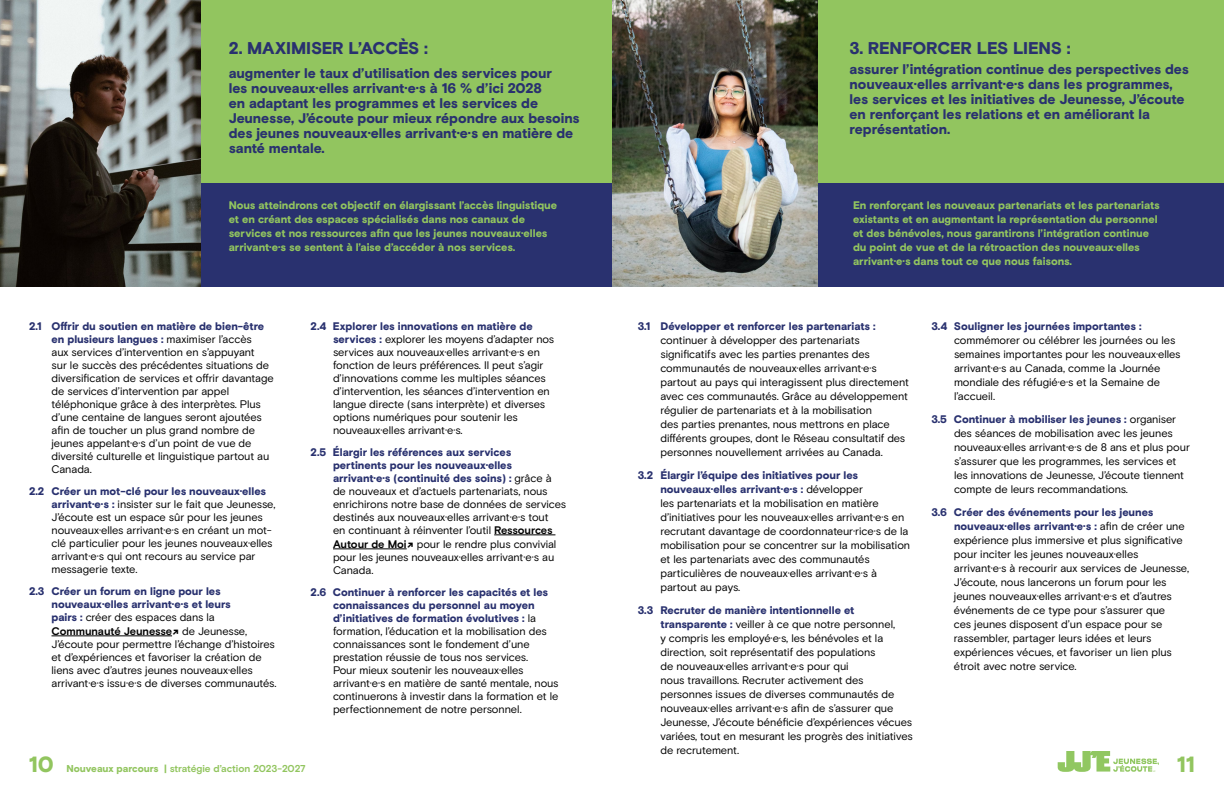
<style>
.page{position:relative;width:1224px;height:792px;background:#fff}
.page>*{position:absolute;margin:0;border:0;box-sizing:border-box;transform-origin:0 0}
.t1{font:900 22px "Basis Grotesque Pro";color:#92c55f}
.Header_3{font:900 17px "Basis Grotesque Pro";letter-spacing:-.015em;color:#29316f}
.Header_3-2{font:900 14px/15px "Basis Grotesque Pro";letter-spacing:-.005em;color:#29316f}
.Paragraph_Style_1{font:11px/14px "Basis Grotesque Pro";letter-spacing:-.005em;color:#000}
.KHP_Body_copy{font:900 11px/14px "Basis Grotesque Pro";letter-spacing:-.005em;color:#92c55f}
.Paragraph_Style_1-2{font:900 11px/13px "Basis Grotesque Pro";letter-spacing:-.005em;color:#29316f}
.t2{font:700 10px "Basis Grotesque Pro";letter-spacing:-.01em;color:#92c55f}
.s1{font-weight:900;color:#29316f}
.s2{font-weight:400;color:#000}
.s3{font-weight:700}
.s4{font-weight:700;font-size:13px}
.s5{font-weight:900;font-size:22px}
.s6{font-weight:900}
</style>
<div class="page">
<svg style="left:1058px;top:751px;width:101px;height:21px"></svg>
<div style="left:201px;top:0;width:1023px;height:197px;background:#92c55f"></div>
<div style="left:201px;top:183px;width:1023px;height:104px;background:#29316f"></div>
<hr style="left:52px;top:636px;width:120px;height:1px;background:#000">
<hr style="left:494px;top:535px;width:61px;height:1px;background:#000">
<hr style="left:333px;top:549px;width:74px;height:1px;background:#000">
<img style="left:612px;top:0;width:206px;height:287px">
<img style="left:0;top:0;width:201px;height:287px">
<p class="Header_3" style="left:229px;top:38px;width:201px">2. MAXIMISER L’ACCÈS :</p>
<p class="Header_3-2" style="left:229px;top:66px;width:352px">augmenter le taux d’utilisation des services pour<br>les nouveaux·elles arrivant·e·s à 16 % d’ici 2028<br>en adaptant les programmes et les services de Jeunesse, J’écoute pour mieux répondre aux besoins des jeunes nouveaux·elles arrivant·e·s en matière de santé mentale.</p>
<p class="Header_3" style="left:850px;top:38px;width:222px">3. RENFORCER LES LIENS :</p>
<p class="Header_3-2" style="left:850px;top:62px;width:341px">assurer l’intégration continue des perspectives des nouveaux·elles arrivant·e·s dans les programmes, les services et les initiatives de Jeunesse, J’écoute en renforçant les relations et en améliorant la représentation.</p>
<p class="KHP_Body_copy" style="left:229px;top:198px;width:330px">Nous atteindrons cet objectif en élargissant l’accès linguistique et en créant des espaces spécialisés dans nos canaux de services et nos ressources afin que les jeunes nouveaux·elles arrivant·e·s se sentent à l’aise d’accéder à nos services.</p>
<p class="KHP_Body_copy" style="left:853px;top:198px;width:308px">En renforçant les nouveaux partenariats et les partenariats existants et en augmentant la représentation du personnel et des bénévoles, nous garantirons l’intégration continue du point de vue et de la rétroaction des nouveaux·elles arrivant·e·s dans tout ce que nous faisons.</p>
<p class="Paragraph_Style_1" style="left:52px;top:320px;width:224px;line-height:13px;text-indent:-22px"><span class="s1">2.1 Offrir du soutien en matière de bien-être en plusieurs langues :</span> maximiser l’accès<br>aux services d’intervention en s’appuyant<br>sur le succès des précédentes situations de diversification de services et offrir davantage de services d’intervention par appel téléphonique grâce à des interprètes. Plus d’une centaine de langues seront ajoutées afin de toucher un plus grand nombre de jeunes appelant·e·s d’un point de vue de diversité culturelle et linguistique partout au Canada.</p>
<p class="Paragraph_Style_1" style="left:52px;top:485px;width:225px;line-height:13px;text-indent:-22px"><span class="s1">2.2 Créer un mot-clé pour les nouveaux·elles arrivant·e·s :</span> insister sur le fait que Jeunesse, J’écoute est un espace sûr pour les jeunes nouveaux·elles arrivant·e·s en créant un mot&shy;clé particulier pour les jeunes nouveaux·elles arrivant·e·s qui ont recours au service par messagerie texte.</p>
<p class="Paragraph_Style_1-2" style="left:52px;top:585px;width:181px;text-indent:-22px">2.3 Créer un forum en ligne pour les nouveaux·elles arrivant·e·s et leurs pairs : <span class="s2">créer des espaces dans la</span></p>
<p class="Paragraph_Style_1" style="left:52px;top:625px;width:226px;line-height:13px"><span class="s3">Communauté Jeunesse</span><span class="s4">↗</span> de Jeunesse, J’écoute pour permettre l’échange d’histoires et d’expériences et favoriser la création de liens avec d’autres jeunes nouveaux·elles arrivant·e·s issu·e·s de diverses communautés.</p>
<p class="Paragraph_Style_1" style="left:333px;top:320px;width:223px;line-height:13px;text-indent:-22px"><span class="s1">2.4 Explorer les innovations en matière de services :</span> explorer les moyens d’adapter nos services aux nouveaux·elles arrivant·e·s en fonction de leurs préférences. Il peut s’agir d’innovations comme les multiples séances d’intervention, les séances d’intervention en langue directe (sans interprète) et diverses options numériques pour soutenir les nouveaux·elles arrivant·e·s.</p>
<p class="Paragraph_Style_1" style="left:333px;top:446px;width:235px;line-height:13px;text-indent:-22px"><span class="s1">2.5 Élargir les références aux services pertinents pour les nouveaux·elles arrivant·e·s (continuité des soins) :</span> grâce à de nouveaux et d’actuels partenariats, nous enrichirons notre base de données de services destinés aux nouveaux·elles arrivant·e·s tout<br>en continuant à réinventer l’outil <span class="s3">Ressources</span></p>
<p class="Paragraph_Style_1" style="left:333px;top:538px;width:225px;line-height:13px"><span class="s3">Autour de Moi</span><span class="s4">↗</span> pour le rendre plus convivial pour les jeunes nouveaux·elles arrivant·e·s au<br>Canada.</p>
<p class="Paragraph_Style_1" style="left:333px;top:586px;width:227px;line-height:13px;text-indent:-22px"><span class="s1">2.6 Continuer à renforcer les capacités et les connaissances du personnel au moyen d’initiatives de formation évolutives :</span> la formation, l’éducation et la mobilisation des connaissances sont le fondement d’une prestation réussie de tous nos services.<br>Pour mieux soutenir les nouveaux·elles arrivant·e·s en matière de santé mentale, nous continuerons à investir dans la formation et le perfectionnement de notre personnel.</p>
<p class="Paragraph_Style_1" style="left:660px;top:319px;width:250px;text-indent:-22px"><span class="s1">3.1 Développer et renforcer les partenariats : </span>continuer à développer des partenariats significatifs avec les parties prenantes des communautés de nouveaux·elles arrivant·e·s partout au pays qui interagissent plus directement avec ces communautés. Grâce au développement régulier de partenariats et à la mobilisation<br>des parties prenantes, nous mettrons en place différents groupes, dont le Réseau consultatif des personnes nouvellement arrivées au Canada.</p>
<p class="Paragraph_Style_1" style="left:660px;top:468px;width:251px;text-indent:-22px"><span class="s1">3.2 Élargir l’équipe des initiatives pour les nouveaux·elles arrivant·e·s :</span> développer<br>les partenariats et la mobilisation en matière d’initiatives pour les nouveaux·elles arrivant·e·s en recrutant davantage de coordonnateur·rice·s de la mobilisation pour se concentrer sur la mobilisation et les partenariats avec des communautés particulières de nouveaux·elles arrivant·e·s à partout au pays.</p>
<p class="Paragraph_Style_1" style="left:660px;top:603px;width:254px;text-indent:-22px"><span class="s1">3.3 Recruter de manière intentionnelle et transparente :</span> veiller à ce que notre personnel,<br>y compris les employé·e·s, les bénévoles et la direction, soit représentatif des populations<br>de nouveaux·elles arrivant·e·s pour qui<br>nous travaillons. Recruter activement des personnes issues de diverses communautés de nouveaux·elles arrivant·e·s afin de s’assurer que Jeunesse, J’écoute bénéficie d’expériences vécues variées, tout en mesurant les progrès des initiatives de recrutement.</p>
<p class="Paragraph_Style_1" style="left:954px;top:319px;width:228px;text-indent:-22px"><span class="s1">3.4 Souligner les journées importantes : </span>commémorer ou célébrer les journées ou les semaines importantes pour les nouveaux·elles arrivant·e·s au Canada, comme la Journée mondiale des réfugié·e·s et la Semaine de l’accueil.</p>
<p class="Paragraph_Style_1" style="left:954px;top:412px;width:237px;text-indent:-22px"><span class="s1">3.5 Continuer à mobiliser les jeunes :</span> organiser des séances de mobilisation avec les jeunes nouveaux·elles arrivant·e·s de 8 ans et plus pour s’assurer que les programmes, les services et les innovations de Jeunesse, J’écoute tiennent compte de leurs recommandations.</p>
<p class="Paragraph_Style_1" style="left:954px;top:505px;width:237px;text-indent:-22px"><span class="s1">3.6 Créer des événements pour les jeunes nouveaux·elles arrivant·e·s :</span> afin de créer une expérience plus immersive et plus significative pour inciter les jeunes nouveaux·elles arrivant·e·s à recourir aux services de Jeunesse, J’écoute, nous lancerons un forum pour les jeunes nouveaux·elles arrivant·e·s et d’autres événements de ce type pour s’assurer que<br>ces jeunes disposent d’un espace pour se rassembler, partager leurs idées et leurs expériences vécues, et favoriser un lien plus étroit avec notre service.</p>
<p class="t2" style="left:29px;top:762px;width:278px"><span class="s5">10</span> <span class="s6">Nouveaux parcours |</span> stratégie d’action 2023-2027</p>
<h1 class="t1" style="left:1177px;top:751px;width:20px">11</h1>
</div>
